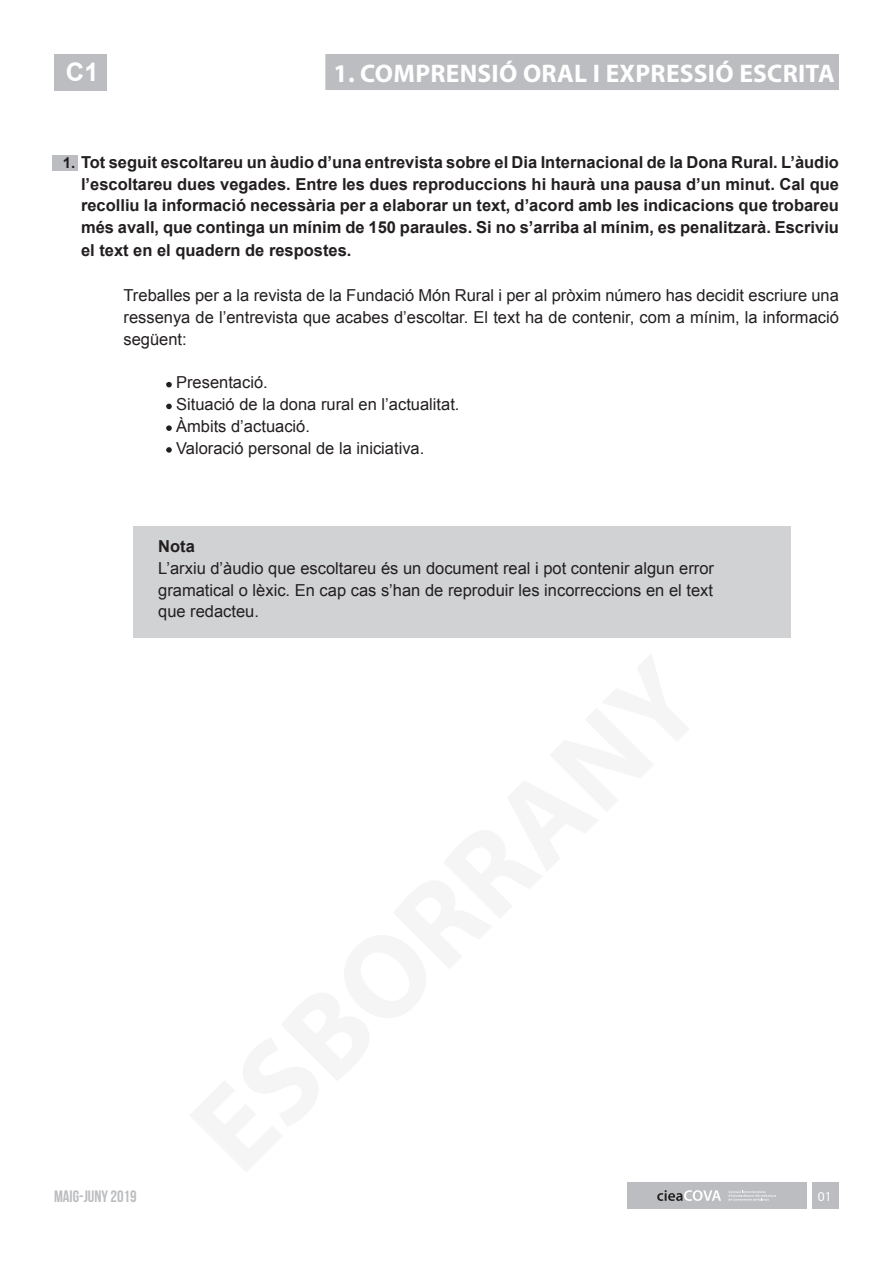
<style>
.page{position:relative;width:893px;height:1263px;background:#fff}
.page>*{position:absolute;margin:0;border:0;box-sizing:border-box;transform-origin:0 0}
.Navegadors_dreta{font:700 25.5px "Myriad Pro";letter-spacing:.01em;color:#fff}
.t1{font:700 25.5px "Arial";color:#fff}
.ENUNCIAT{font:700 16.5px/21.8px "Arial";color:#231f20;text-align:justify}
.SUBENUNCIAT{font:16.5px/21.8px "Arial";color:#231f20;text-align:justify}
.ENUNCIAT-2{font:16.5px/21.8px "Arial";color:#231f20;text-align:justify}
.SUB_ENUNCIAT{font:700 16.5px "Bebas Neue";color:#bcbdc0}
.t2{font:13.5px "Myriad Pro";color:#fff}
.s1{font-size:15px}
</style>
<div class="page">
<div style="left:812px;top:1182px;width:27px;height:27px;background:#bcbdc0"></div>
<div style="left:627px;top:1182px;width:179px;height:27px;background:#bcbdc0"></div>
<svg style="left:728px;top:1190px;width:48px;height:10px"></svg>
<div style="left:133px;top:527px;width:658px;height:111px;background:#d1d2d4"></div>
<div style="left:52px;top:155px;width:26px;height:15px;background:#bcbdc0"></div>
<svg style="left:166px;top:382px;width:6px;height:5px"></svg>
<svg style="left:166px;top:404px;width:6px;height:5px"></svg>
<svg style="left:166px;top:425px;width:6px;height:6px"></svg>
<svg style="left:166px;top:447px;width:6px;height:6px"></svg>
<svg style="left:657px;top:1190px;width:64px;height:11px"></svg>
<div style="left:325px;top:54px;width:514px;height:36px;background:#bcbdc0"></div>
<div style="left:54px;top:54px;width:52px;height:37px;background:#bcbdc0"></div>
<p class="t1" style="left:66px;top:56px;width:34px">C1</p>
<p class="Navegadors_dreta" style="left:334px;top:56px;width:503px">1. COMPRENSIÓ ORAL I EXPRESSIÓ ESCRITA</p>
<p class="ENUNCIAT" style="left:81px;top:152px;width:759px;text-indent:-18px"><span class="s1">1.</span> Tot seguit escoltareu un àudio d’una entrevista sobre el Dia Internacional de la Dona Rural. L’àudio l’escoltareu dues vegades. Entre les dues reproduccions hi haurà una pausa d’un minut. Cal que recolliu la informació necessària per a elaborar un text, d’acord amb les indicacions que trobareu més avall, que continga un mínim de 150 paraules. Si no s’arriba al mínim, es penalitzarà. Escriviu</p>
<p class="ENUNCIAT" style="left:81px;top:240px;width:272px">el text en el quadern de respostes.</p>
<p class="SUBENUNCIAT" style="left:124px;top:285px;width:717px">Treballes per a la revista de la Fundació Món Rural i per al pròxim número has decidit escriure una ressenya de l’entrevista que acabes d’escoltar. El text ha de contenir, com a mínim, la informació següent:</p>
<p class="SUBENUNCIAT" style="left:166px;top:372px;width:103px">- Presentació.</p>
<p class="SUBENUNCIAT" style="left:166px;top:394px;width:295px">- Situació de la dona rural en l’actualitat.</p>
<p class="SUBENUNCIAT" style="left:166px;top:415px;width:145px">- Àmbits d’actuació.</p>
<p class="SUBENUNCIAT" style="left:166px;top:437px;width:260px">- Valoració personal de la iniciativa.</p>
<p class="ENUNCIAT" style="left:158px;top:536px;width:38px">Nota</p>
<p class="ENUNCIAT-2" style="left:158px;top:557px;width:557px">L’arxiu d’àudio que escoltareu és un document real i pot contenir algun error gramatical o lèxic. En cap cas s’han de reproduir les incorreccions en el text que redacteu.</p>
<p class="SUB_ENUNCIAT" style="left:54px;top:1187px;width:84px">MAIG-JUNY 2019</p>
<p class="t2" style="left:818px;top:1188px;width:15px">01</p>
</div>
